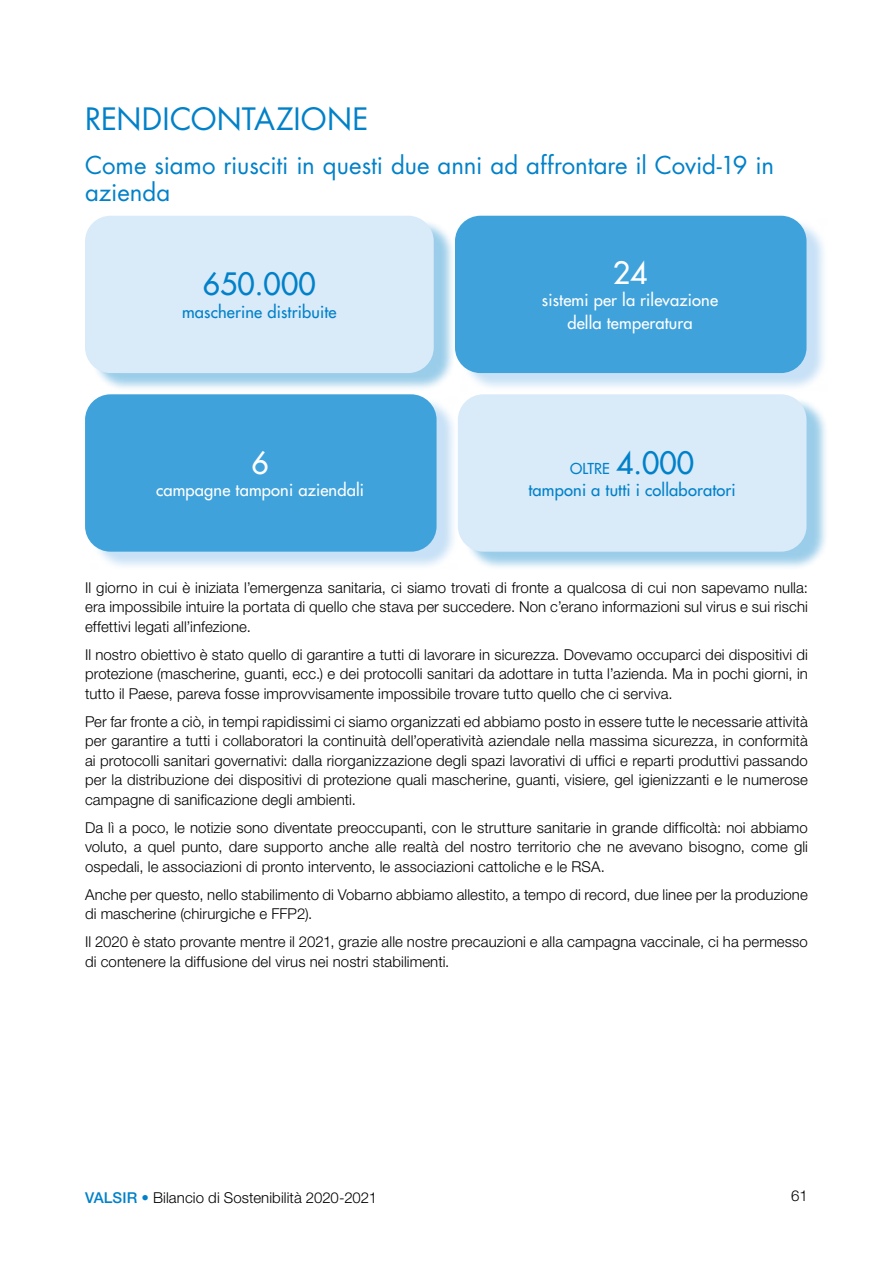
<style>
.page{position:relative;width:893px;height:1263px;background:#fff}
.page>*{position:absolute;margin:0;border:0;box-sizing:border-box;transform-origin:0 0}
.t1{font:30px "Futura LT";letter-spacing:.01em;color:#0081c9}
.t2{font:30px "Futura LT";color:#0081c9}
.t3{font:30px "Futura LT";color:#fff}
.t4{font:24px/27px "Futura LT";color:#0081c9}
.t5{font:16.5px/22.5px "Futura LT";letter-spacing:.01em;color:#fff;text-align:center}
.t6{font:16.5px "Futura LT";letter-spacing:.01em;color:#0081c9}
.t7{font:300 15px/19.5px "Helvetica Neue LT";letter-spacing:.005em;color:#000;text-align:justify}
.t8{font:14.7px "Futura LT";color:#0081c9}
.s1{font-size:30px}
.s2{font-weight:500;color:#0081c9}
.s3{color:#0081c9}
</style>
<div class="page">
<div style="left:90px;top:218px;width:365px;height:174px;background:#0081c9;opacity:.4"></div>
<div style="left:85px;top:216px;width:349px;height:157px;background:#d9eaf9;border-radius:26px"></div>
<svg style="left:460px;top:218px;width:364px;height:170px"></svg>
<div style="left:455px;top:216px;width:351px;height:157px;background:#3fa2db;border-radius:26px"></div>
<div style="left:463px;top:396px;width:365px;height:174px;background:#0081c9;opacity:.4"></div>
<div style="left:458px;top:394px;width:348px;height:158px;background:#d9eaf9;border-radius:26px"></div>
<svg style="left:90px;top:397px;width:364px;height:169px"></svg>
<div style="left:85px;top:394px;width:352px;height:158px;background:#3fa2db;border-radius:26px"></div>
<h1 class="t1" style="left:85px;top:99px;width:285px">RENDICONTAZIONE</h1>
<h2 class="t4" style="left:85px;top:151px;width:691px">Come siamo riusciti in questi due anni ad affrontare il Covid-19 in azienda</h2>
<h1 class="t2" style="left:203px;top:264px;width:114px">650.000</h1>
<p class="t6" style="left:182px;top:301px;width:156px">mascherine distribuite</p>
<h1 class="t3" style="left:251px;top:443px;width:19px">6</h1>
<p class="t5" style="left:156px;top:479px;width:210px">campagne tamponi aziendali</p>
<h1 class="t3" style="left:613px;top:253px;width:36px">24</h1>
<p class="t5" style="left:542px;top:289px;width:178px">sistemi per la rilevazione della temperatura</p>
<p class="t8" style="left:570px;top:459px;width:125px">OLTRE <span class="s1">4.000</span></p>
<p class="t6" style="left:528px;top:479px;width:209px">tamponi a tutti i collaboratori</p>
<p class="t7" style="left:85px;top:577px;width:724px">Il giorno in cui è iniziata l’emergenza sanitaria, ci siamo trovati di fronte a qualcosa di cui non sapevamo nulla: era impossibile intuire la portata di quello che stava per succedere. Non c’erano informazioni sul virus e sui rischi effettivi legati all’infezione.</p>
<p class="t7" style="left:85px;top:644px;width:724px">Il nostro obiettivo è stato quello di garantire a tutti di lavorare in sicurezza. Dovevamo occuparci dei dispositivi di protezione (mascherine, guanti, ecc.) e dei protocolli sanitari da adottare in tutta l’azienda. Ma in pochi giorni, in tutto il Paese, pareva fosse improvvisamente impossibile trovare tutto quello che ci serviva.</p>
<p class="t7" style="left:85px;top:711px;width:724px">Per far fronte a ciò, in tempi rapidissimi ci siamo organizzati ed abbiamo posto in essere tutte le necessarie attività per garantire a tutti i collaboratori la continuità dell’operatività aziendale nella massima sicurezza, in conformità ai protocolli sanitari governativi: dalla riorganizzazione degli spazi lavorativi di uffici e reparti produttivi passando per la distribuzione dei dispositivi di protezione quali mascherine, guanti, visiere, gel igienizzanti e le numerose campagne di sanificazione degli ambienti.</p>
<p class="t7" style="left:85px;top:817px;width:724px">Da lì a poco, le notizie sono diventate preoccupanti, con le strutture sanitarie in grande difficoltà: noi abbiamo voluto, a quel punto, dare supporto anche alle realtà del nostro territorio che ne avevano bisogno, come gli ospedali, le associazioni di pronto intervento, le associazioni cattoliche e le RSA.</p>
<p class="t7" style="left:85px;top:884px;width:724px">Anche per questo, nello stabilimento di Vobarno abbiamo allestito, a tempo di record, due linee per la produzione di mascherine (chirurgiche e FFP2).</p>
<p class="t7" style="left:85px;top:932px;width:724px">Il 2020 è stato provante mentre il 2021, grazie alle nostre precauzioni e alla campagna vaccinale, ci ha permesso di contenere la diffusione del virus nei nostri stabilimenti.</p>
<p class="t7" style="left:85px;top:1187px;width:293px"><span class="s2">VALSIR</span> <span class="s3">•</span> Bilancio di Sostenibilità 2020-2021</p>
<p class="t7" style="left:791px;top:1185px;width:18px">61</p>
</div>
